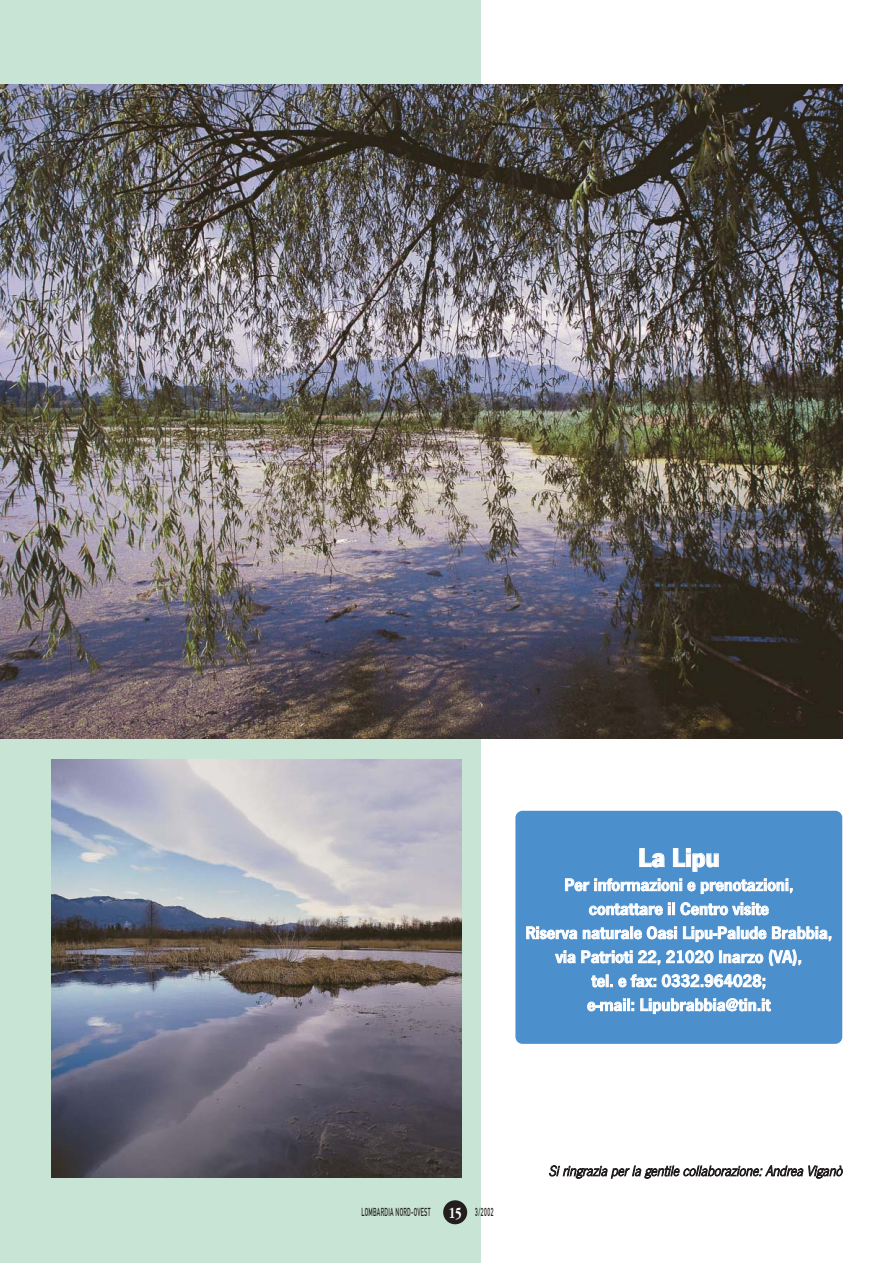
<style>
.page{position:relative;width:893px;height:1263px;background:#fff}
.page>*{position:absolute;margin:0;border:0;box-sizing:border-box;transform-origin:0 0}
.t1{font:700 27px "News Got T";letter-spacing:-.005em;color:#fff}
.t2{font:600 18px/24px "News Got T";color:#fff;text-align:center}
.t3{font:700 16.2px "Garamond";color:#fff;scale:.72 1}
.t4{font:italic 15px "News Got T Ligh";color:#231f1f}
.t5{font:11.4px "DIN Mittelschrift";letter-spacing:.05em;color:#231f1f;scale:.5 1}
</style>
<div class="page">
<div style="left:0;top:0;width:481px;height:1263px;background:#c8e4d4"></div>
<div style="left:515px;top:811px;width:327px;height:233px;background:#4c8fcd;border-radius:7px"></div>
<img style="left:0;top:84px;width:842px;height:654px">
<img style="left:51px;top:760px;width:410px;height:417px">
<div style="left:443px;top:1200px;width:24px;height:24px;background:#231f1f;border-radius:50%"></div>
<h1 class="t1" style="left:638px;top:847px;width:83px">La Lipu</h1>
<p class="t2" style="left:525px;top:874px;width:308px">Per informazioni e prenotazioni, contattare il Centro visite<br>Riserva naturale Oasi Lipu-Palude Brabbia, via Patrioti 22, 21020 Inarzo (VA),<br>tel. e fax: 0332.964028;<br>e-mail: Lipubrabbia@tin.it</p>
<p class="t3" style="left:449px;top:1206px;width:19px">15</p>
<p class="t5" style="left:361px;top:1207px;width:140px">LOMBARDIA NORD-OVEST</p>
<p class="t5" style="left:475px;top:1207px;width:38px">3/2002</p>
<p class="t4" style="left:548px;top:1165px;width:298px">Si ringrazia per la gentile collaborazione: Andrea Viganò</p>
</div>
